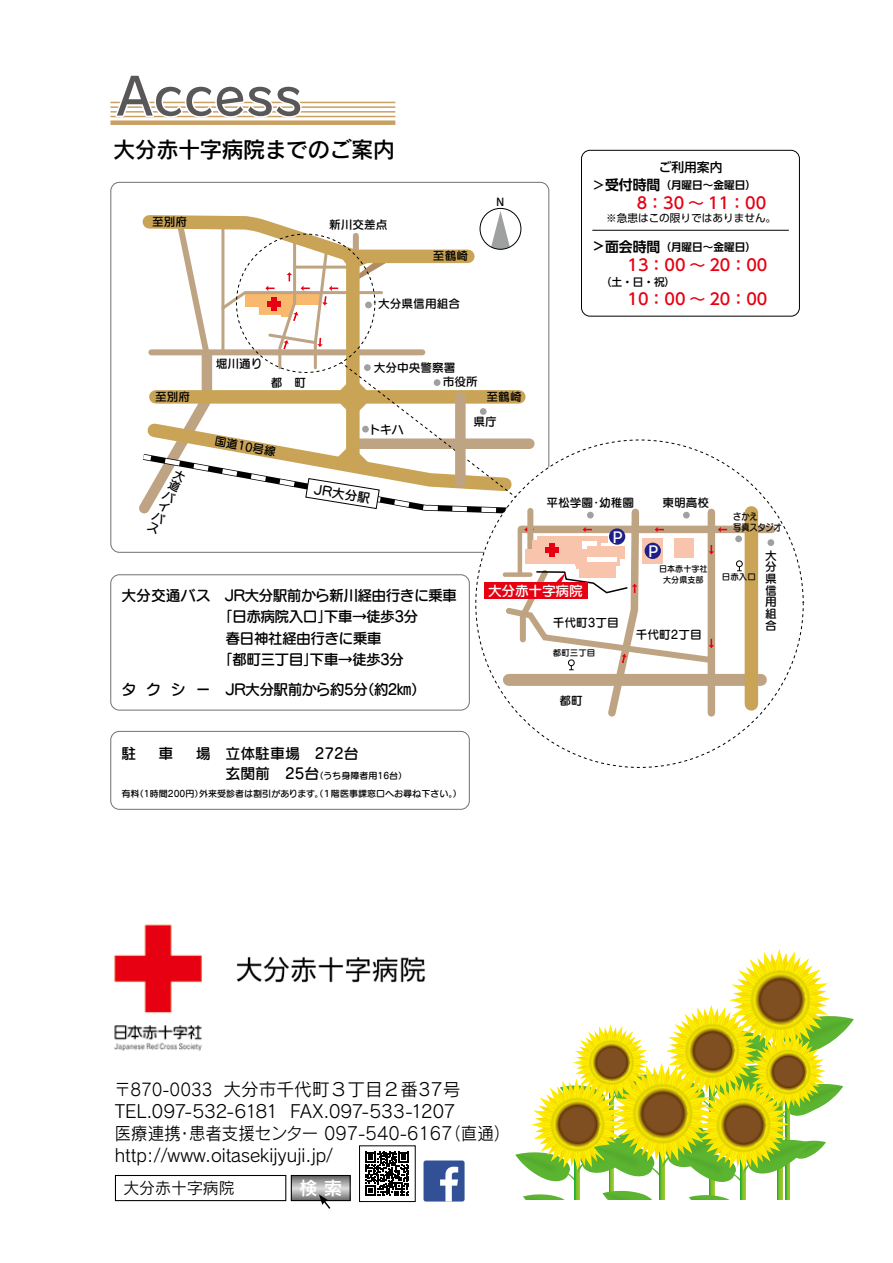
<style>
.page{position:relative;width:893px;height:1263px;background:#fff}
.page>*{position:absolute;margin:0;border:0;box-sizing:border-box;transform-origin:0 0}
.t1{font:51px "Rodin Pro DB";letter-spacing:.02em;color:#595757}
.t2{font:22.35px "Rodin Pro DB";letter-spacing:-.03em;color:#000}
.t3{font:18.6px "Rodin Pro DB";color:#fff}
.t4{font:17.7px/22px "Rodin Pro M";color:#000;scale:.93 1}
.t5{font:17.7px "Rodin Pro M";letter-spacing:-.025em;color:#000}
.t6{font:17.7px "Rodin Pro M";letter-spacing:-.04em;color:#000}
.t7{font:17.7px "Rodin Pro M";color:#000}
.t8{font:17.1px "Rodin Pro M";color:#000;scale:.91 1}
.t9{font:16.05px "Rodin Pro M";color:#000}
.t10{font:500 15.9px "UD Shin Go Pro";color:#e60012}
.t11{font:14.85px/29.7px "Seurat Pro DB";letter-spacing:-.05em;color:#000}
.t12{font:14.85px "Seurat Pro DB";color:#000}
.t13{font:14.85px "Rodin Pro DB";color:#fff}
.t14{font:700 13.8px "UD Shin Go Pro De";color:#000}
.t15{font:13.8px "Seurat Pro DB";letter-spacing:-.025em;color:#fff}
.t16{font:500 12.75px "UD Shin Go Pro";color:#000}
.t17{font:12.75px "Seurat Pro DB";color:#000}
.t18{font:11.7px/11.7px "Seurat Pro DB";color:#000;text-align:justify}
.t19{font:700 10.65px "UD Shin Go Pro De";color:#000}
.t20{font:10.65px "UD Shin Go Pro";color:#000}
.t21{font:500 10.65px "UD Shin Go Pro";color:#000}
.t22{font:10.65px "Rodin Pro DB";color:#000}
.t23{font:9.6px/11.7px "Seurat Pro DB";color:#000;scale:.86 1}
.t24{font:9px "Seurat Pro DB";color:#000}
.t25{font:8.55px "Seurat Pro DB";color:#000;scale:.95 1}
.t26{font:8.55px "Seurat Pro DB";color:#000}
.s1{font-family:"UD Shin Go Pro";font-weight:500;font-size:12.75px}
.s2{font-size:12.75px}
</style>
<div class="page">
<div style="left:581px;top:150px;width:219px;height:166px;border:1px solid #000;border-radius:9px"></div>
<hr style="left:592px;top:230px;width:197px;height:1px;background:#000">
<svg style="left:366px;top:1152px;width:43px;height:43px"></svg>
<div style="left:359px;top:1145px;width:56px;height:57px;border:1px solid #000"></div>
<div style="left:423px;top:1160px;width:42px;height:41px;background:#315096;border-radius:2px"></div>
<svg style="left:440px;top:1167px;width:18px;height:34px"></svg>
<svg style="left:515px;top:949px;width:339px;height:251px"></svg>
<img style="left:114px;top:924px;width:88px;height:127px">
<img style="left:236px;top:956px;width:189px;height:27px">
<div style="left:115px;top:1175px;width:171px;height:26px;border:1px solid #000"></div>
<svg style="left:293px;top:1177px;width:56px;height:22px"></svg>
<div style="left:291px;top:1175px;width:60px;height:26px;border:1px solid #000"></div>
<svg style="left:319px;top:1194px;width:13px;height:15px"></svg>
<div style="left:110px;top:731px;width:360px;height:79px;border:1px solid #727171;border-radius:9px"></div>
<div style="left:110px;top:120px;width:285px;height:5px;background:#c9a063"></div>
<hr style="left:110px;top:116px;width:285px;height:1px;background:#c9a063">
<hr style="left:110px;top:111px;width:285px;height:2px;background:#c9a063">
<hr style="left:110px;top:106px;width:285px;height:2px;background:#c9a063">
<hr style="left:110px;top:102px;width:285px;height:1px;background:#c9a063">
<svg style="left:113px;top:101px;width:191px;height:17px"></svg>
<div style="left:509px;top:674px;width:252px;height:12px;background:#bea483"></div>
<div style="left:521px;top:526px;width:251px;height:7px;background:#bea483"></div>
<div style="left:745px;top:513px;width:13px;height:191px;background:#c9a456"></div>
<div style="left:736px;top:560px;width:7px;height:7px;border:1px solid #000;border-radius:50%"></div>
<div style="left:735px;top:535px;width:7px;height:7px;background:#9fa0a0;border-radius:50%"></div>
<div style="left:767px;top:539px;width:7px;height:7px;background:#9fa0a0;border-radius:50%"></div>
<svg style="left:130px;top:208px;width:597px;height:514px"></svg>
<div style="left:609px;top:528px;width:16px;height:17px;background:#1d2088;border-radius:50%"></div>
<div style="left:645px;top:543px;width:16px;height:16px;background:#1d2088;border-radius:50%"></div>
<div style="left:549px;top:543px;width:5px;height:13px;background:#e60012"></div>
<div style="left:545px;top:547px;width:13px;height:5px;background:#e60012"></div>
<h1 class="t1" style="left:117px;top:63px;width:187px">Access</h1>
<h2 class="t2" style="left:113px;top:134px;width:284px">大分赤十字病院までのご案内</h2>
<p class="t18" style="left:152px;top:215px;width:37px">至別府</p>
<p class="t18" style="left:329px;top:218px;width:60px">新川交差点</p>
<p class="t18" style="left:433px;top:250px;width:37px">至鶴崎</p>
<p class="t18" style="left:378px;top:297px;width:83px">大分県信用組合</p>
<p class="t22" style="left:496px;top:195px;width:10px">N</p>
<p class="t18" style="left:155px;top:390px;width:37px">至別府</p>
<p class="t18" style="left:177px;top:467px;width:8px;rotate:26deg">大道バイパス</p>
<p class="t18" style="left:216px;top:357px;width:48px">堀川通り</p>
<p class="t18" style="left:271px;top:376px;width:37px">都　町</p>
<p class="t18" style="left:216px;top:435px;width:63px;rotate:10deg">国道10号線</p>
<p class="t18" style="left:443px;top:360px;width:37px;line-height:14.2px;text-indent:-69px">大分中央警察署<br>市役所</p>
<p class="t18" style="left:368px;top:423px;width:37px">トキハ</p>
<p class="t18" style="left:487px;top:390px;width:37px">至鶴崎</p>
<p class="t18" style="left:473px;top:415px;width:25px">県庁</p>
<p class="t17" style="left:316px;top:481px;width:58px;rotate:9deg">JR大分駅</p>
<p class="t16" style="left:659px;top:157px;width:65px">ご利用案内</p>
<p class="t19" style="left:660px;top:176px;width:97px">（月曜日～金曜日(</p>
<p class="t14" style="left:592px;top:174px;width:70px"><span class="s1">＞</span>受付時間</p>
<p class="t10" style="left:637px;top:190px;width:131px">8：30~11：00</p>
<p class="t20" style="left:606px;top:210px;width:172px">※急患はこの限りではありません。</p>
<p class="t19" style="left:660px;top:238px;width:97px">（月曜日～金曜日(</p>
<p class="t14" style="left:592px;top:235px;width:70px"><span class="s2">＞</span>面会時間</p>
<p class="t10" style="left:627px;top:252px;width:141px">13：00~20：00</p>
<p class="t21" style="left:601px;top:273px;width:76px">（土・日・祝(</p>
<p class="t10" style="left:627px;top:286px;width:141px">10：00~20：00</p>
<p class="t18" style="left:599px;top:496px;width:37px">幼稚園</p>
<p class="t18" style="left:546px;top:496px;width:48px">平松学園</p>
<p class="t18" style="left:590px;top:496px;width:13px">・</p>
<p class="t18" style="left:662px;top:496px;width:48px">東明高校</p>
<p class="t13" style="left:610px;top:527px;width:16px">Ｐ</p>
<p class="t23" style="left:733px;top:510px;width:58px">さかえ<br>写真スタジオ</p>
<p class="t11" style="left:121px;top:580px;width:91px">大分交通バス</p>
<p class="t11" style="left:121px;top:674px;width:66px">タクシ</p>
<p class="t11" style="left:196px;top:674px;width:16px">ー</p>
<p class="t11" style="left:225px;top:580px;width:234px">JR大分駅前から新川経由行きに乗車</p>
<p class="t11" style="left:218px;top:601px;width:202px">「日赤病院入口下車→徒歩3分</p>
<p class="t11" style="left:317px;top:601px;width:16px">」</p>
<p class="t11" style="left:226px;top:623px;width:158px">春日神社経由行きに乗車</p>
<p class="t11" style="left:218px;top:644px;width:188px">「都町三丁目下車→徒歩3分</p>
<p class="t11" style="left:225px;top:644px;width:202px;text-indent:77px">」<br>JR大分駅前から約 （分5 約㎞2 (</p>
<p class="t11" style="left:121px;top:738px;width:16px">駐</p>
<p class="t11" style="left:159px;top:738px;width:16px">車</p>
<p class="t11" style="left:196px;top:738px;width:16px">場</p>
<p class="t12" style="left:226px;top:743px;width:135px">立体駐車場　272台</p>
<p class="t11" style="left:226px;top:758px;width:95px">玄関前　25台</p>
<p class="t24" style="left:199px;top:788px;width:264px">外来受診者は割引があります。（１階医事課窓口へお尋ね下さい (。</p>
<p class="t24" style="left:315px;top:770px;width:94px">（うち身障者用16台(</p>
<p class="t24" style="left:121px;top:788px;width:20px">有料</p>
<p class="t24" style="left:135px;top:788px;width:70px">（1時間200円）</p>
<p class="t15" style="left:488px;top:581px;width:96px">大分赤十字病院</p>
<p class="t18" style="left:553px;top:616px;width:68px">千代町3丁目</p>
<p class="t26" style="left:553px;top:647px;width:44px">都町三丁目</p>
<p class="t18" style="left:559px;top:694px;width:25px">都町</p>
<p class="t13" style="left:646px;top:541px;width:16px">Ｐ</p>
<p class="t25" style="left:659px;top:563px;width:53px">日本赤十字社</p>
<p class="t25" style="left:663px;top:574px;width:44px">大分県支部</p>
<p class="t18" style="left:636px;top:628px;width:68px">千代町2丁目</p>
<p class="t26" style="left:722px;top:571px;width:36px">日赤入口</p>
<p class="t18" style="left:765px;top:549px;width:13px">大分県信用組合</p>
<p class="t8" style="left:115px;top:1078px;width:109px">〒870-0033</p>
<p class="t7" style="left:223px;top:1077px;width:239px">大分市千代町３丁目２番37号</p>
<p class="t6" style="left:115px;top:1099px;width:165px">TEL.097-532-6181</p>
<p class="t5" style="left:290px;top:1099px;width:167px">FAX.097-533-1207</p>
<p class="t4" style="left:444px;top:1121px;width:72px">（直通(</p>
<p class="t4" style="left:115px;top:1121px;width:236px">医療連携http://www.oitasekijyuji j p. /</p>
<p class="t3" style="left:299px;top:1176px;width:45px">検索</p>
<p class="t4" style="left:189px;top:1121px;width:285px">患者支援センター 097-540-6167</p>
<p class="t4" style="left:177px;top:1121px;width:19px">・</p>
<p class="t9" style="left:123px;top:1178px;width:113px">大分赤十字病院</p>
</div>
